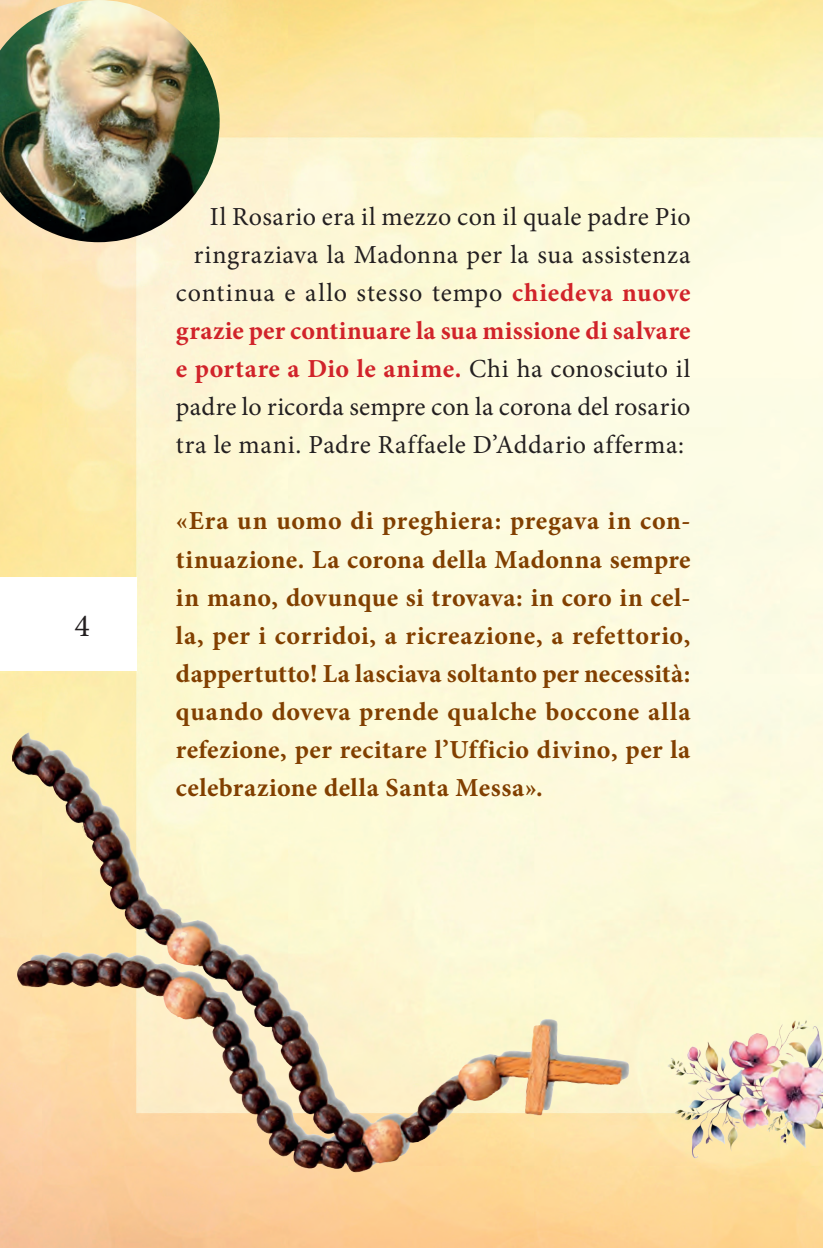
<style>
.page{position:relative;width:823px;height:1248px;background:#fff}
.page>*{position:absolute;margin:0;border:0;box-sizing:border-box;transform-origin:0 0}
.t1{font:32px "Minion Pro";color:#231f20}
.t2{font:700 26px/38px "Minion Pro";letter-spacing:.02em;color:#813f00;text-align:justify}
.t3{font:26px/38px "Minion Pro";letter-spacing:.02em;color:#231f20;text-align:right}
.s1{font-weight:700;color:#d1232a}
</style>
<div class="page">
<img style="left:0;top:0;width:822px;height:1247px">
<img style="left:0;top:0;width:219px;height:242px">
<img style="left:661px;top:1003px;width:161px;height:168px">
<div style="left:0;top:577px;width:136px;height:93px;background:#fff"></div>
<img style="left:13px;top:761px;width:321px;height:377px">
<p class="t1" style="left:75px;top:604px;width:17px">4</p>
<p class="t3" style="left:176px;top:198px;width:516px">Il Rosario era il mezzo con il quale padre Pio ringraziava la Madonna per la sua assistenza continua e allo stesso tempo <span class="s1">chiedeva nuove grazie per continuare la sua missione di salvare e portare a Dio le anime.</span> Chi ha conosciuto il padre lo ricorda sempre con la corona del rosario tra le mani. Padre Raffaele D’Addario afferma:</p>
<p class="t2" style="left:176px;top:502px;width:515px">«Era un uomo di preghiera: pregava in con&shy;tinuazione. La corona della Madonna sempre in mano, dovunque si trovava: in coro in cel&shy;la, per i corridoi, a ricreazione, a refettorio, dappertutto! La lasciava soltanto per necessità: quando doveva prende qualche boccone alla refezione, per recitare l’Ufficio divino, per la celebrazione della Santa Messa».</p>
</div>
